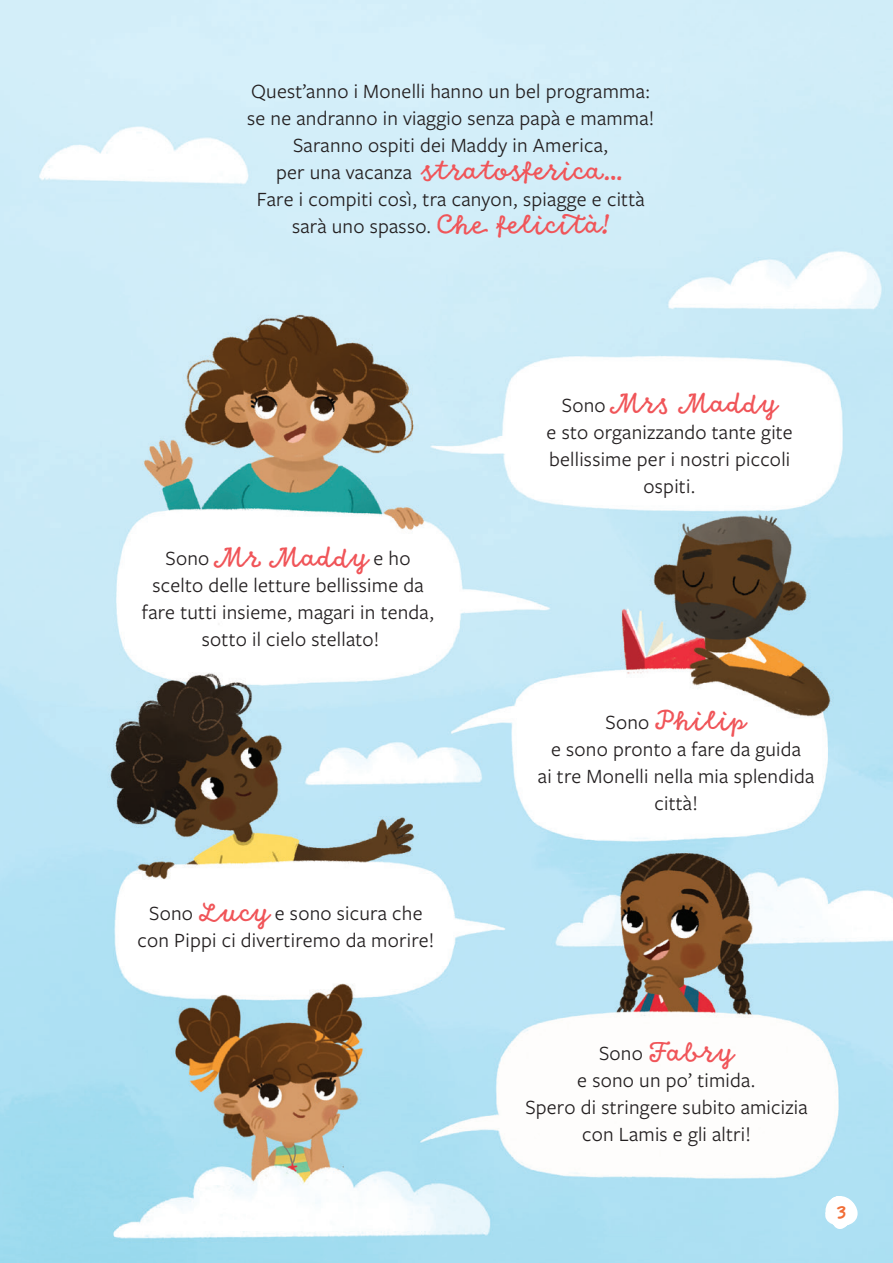
<style>
.page{position:relative;width:893px;height:1263px;background:#fff}
.page>*{position:absolute;margin:0;border:0;box-sizing:border-box;transform-origin:0 0}
.t1{font:31.5px "Goodlife Script";color:#f05559}
.t2{font:21px/27px "Freight Sans Pro";letter-spacing:.01em;color:#231f20;text-align:center}
.t3{font:19.5px "Good Dog New";color:#f16d36}
.s1{font-family:"Freight Sans Pro";font-size:21px;color:#231f20}
.s2{font-family:"Goodlife Script";font-size:31.5px;color:#f05559}
</style>
<div class="page">
<img style="left:0;top:0;width:893px;height:1263px">
<svg style="left:822px;top:1191px;width:41px;height:40px"></svg>
<p class="t2" style="left:247px;top:76px;width:409px">Quest’anno i Monelli hanno un bel programma: se ne andranno in viaggio senza papà e mamma!<br>Saranno ospiti dei Maddy in America,</p>
<h1 class="t1" style="left:276px;top:154px;width:351px"><span class="s1">per una vacanza</span> stratosferica…</h1>
<p class="t2" style="left:257px;top:184px;width:389px">Fare i compiti così, tra canyon, spiagge e città sarà uno spasso. <span class="s2">Che felicità!</span></p>
<p class="t2" style="left:142px;top:544px;width:294px">Sono <span class="s2">Mr Maddy</span> e ho scelto delle letture bellissime da fare tutti insieme, magari in tenda, sotto il cielo stellato!</p>
<p class="t2" style="left:138px;top:899px;width:298px">Sono <span class="s2">Lucy</span> e sono sicura che con Pippi ci divertiremo da morire!</p>
<h1 class="t1" style="left:562px;top:387px;width:217px"><span class="s1">Sono</span> Mrs Maddy</h1>
<p class="t2" style="left:547px;top:418px;width:248px">e sto organizzando tante gite bellissime per i nostri piccoli ospiti.</p>
<h1 class="t1" style="left:606px;top:704px;width:143px"><span class="s1">Sono</span> Philip</h1>
<p class="t2" style="left:538px;top:735px;width:278px">e sono pronto a fare da guida<br>ai tre Monelli nella mia splendida città!</p>
<h1 class="t1" style="left:599px;top:1035px;width:137px"><span class="s1">Sono</span> Fabry</h1>
<p class="t2" style="left:525px;top:1066px;width:284px">e sono un po’ timida.<br>Spero di stringere subito amicizia con Lamis e gli altri!</p>
<p class="t3" style="left:837px;top:1199px;width:11px">3</p>
</div>
